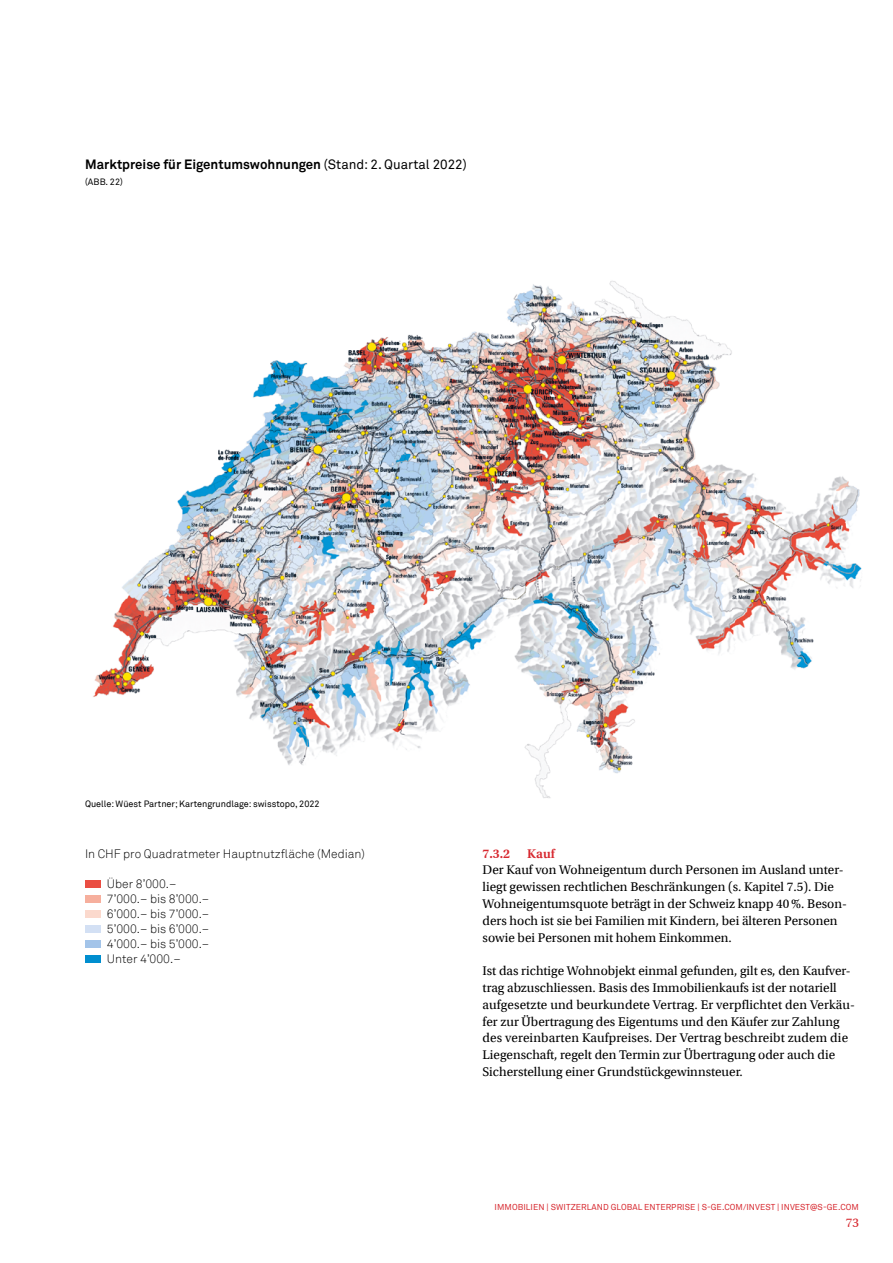
<style>
.page{position:relative;width:893px;height:1263px;background:#fff}
.page>*{position:absolute;margin:0;border:0;box-sizing:border-box;transform-origin:0 0}
.t1{font:13.2px/16.8px "Utopia S GE Regular";color:#000}
.t2{font:13.2px "Akkurat S GE Bold";color:#000}
.t3{font:13.2px "Utopia S GE Semibold";color:#d7282f}
.t4{font:13.2px "Utopia S GE Regular";color:#d7282f}
.t5{font:12px/15px "Akkurat S GE Light";color:#000}
.t6{font:9px "Akkurat S GE Regular";color:#000}
.t7{font:8.4px "Akkurat S GE Regular";letter-spacing:.01em;color:#d7282f}
.s1{font-family:"Akkurat S GE Regular"}
</style>
<div class="page">
<img style="left:93px;top:281px;width:769px;height:517px">
<div style="left:85px;top:880px;width:16px;height:7px;background:#ea4e43"></div>
<div style="left:85px;top:895px;width:16px;height:7px;background:#f6af9d"></div>
<div style="left:85px;top:910px;width:16px;height:7px;background:#fbd9cd"></div>
<div style="left:85px;top:925px;width:16px;height:7px;background:#d3e0f4"></div>
<div style="left:85px;top:940px;width:16px;height:7px;background:#a3c4e9"></div>
<div style="left:85px;top:955px;width:16px;height:7px;background:#008ecf"></div>
<p class="t2" style="left:85px;top:154px;width:383px">Marktpreise für Eigentumswohnungen <span class="s1">(Stand: 2. Quartal 2022)</span></p>
<p class="t6" style="left:85px;top:176px;width:39px">(ABB. 22)</p>
<p class="t6" style="left:85px;top:797px;width:236px">Quelle: Wüest Partner; Kartengrundlage: swisstopo, 2022</p>
<p class="t5" style="left:85px;top:845px;width:282px">In CHF pro Quadratmeter Hauptnutzfläche (Median)</p>
<p class="t5" style="left:107px;top:875px;width:104px">Über 8’000.–<br>7’000.– bis 8’000.–<br>6’000.– bis 7’000.–<br>5’000.– bis 6’000.–<br>4’000.– bis 5’000.–<br>Unter 4’000.–</p>
<p class="t3" style="left:483px;top:843px;width:29px">7.3.2</p>
<p class="t3" style="left:527px;top:843px;width:29px">Kauf</p>
<p class="t1" style="left:483px;top:861px;width:366px">Der Kauf von Wohneigentum durch Personen im Ausland unter&shy;liegt gewissen rechtlichen Beschränkungen (s. Kapitel 7.5). Die Wohneigentumsquote beträgt in der Schweiz knapp 40%. Beson&shy;ders hoch ist sie bei Familien mit Kindern, bei älteren Personen sowie bei Personen mit hohem Einkommen.</p>
<p class="t1" style="left:483px;top:961px;width:374px">Ist das richtige Wohnobjekt einmal gefunden, gilt es, den Kaufver&shy;trag abzuschliessen. Basis des Immobilienkaufs ist der notariell aufgesetzte und beurkundete Vertrag. Er verpflichtet den Verkäu&shy;fer zur Übertragung des Eigentums und den Käufer zur Zahlung des vereinbarten Kaufpreises. Der Vertrag beschreibt zudem die Liegenschaft, regelt den Termin zur Übertragung oder auch die Sicherstellung einer Grundstückgewinnsteuer.</p>
<p class="t7" style="left:494px;top:1201px;width:366px">IMMOBILIEN | SWITZERLAND GLOBAL ENTERPRISE | S-GE.COM/INVEST | INVEST@S-GE.COM</p>
<p class="t4" style="left:846px;top:1213px;width:15px">73</p>
</div>
